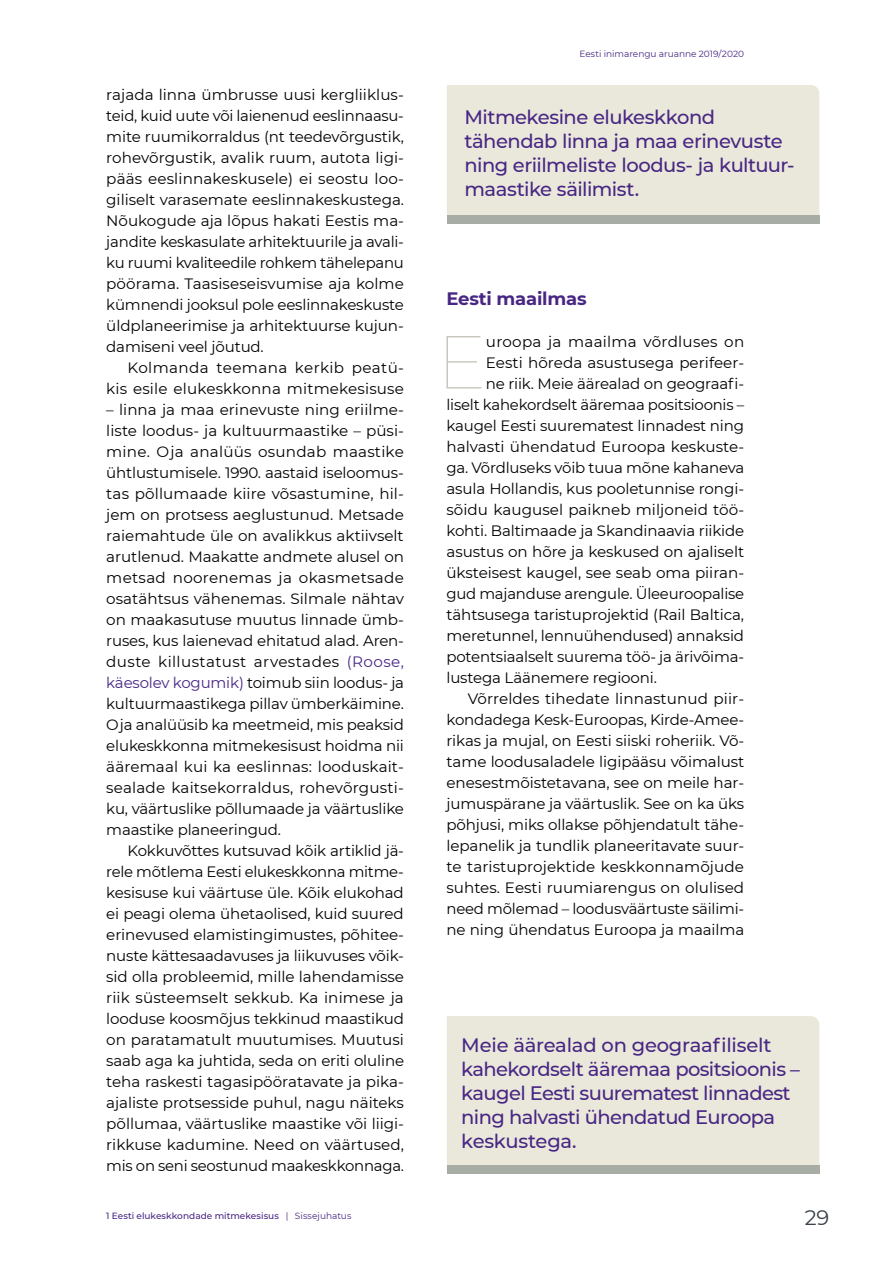
<style>
.page{position:relative;width:893px;height:1263px;background:#fff}
.page>*{position:absolute;margin:0;border:0;box-sizing:border-box;transform-origin:0 0}
.t1{font:100 75px "Montserrat";color:#c8c6be}
.t2{font:21px "Montserrat";color:#39414b}
.t3{font:500 19.5px/24px "Montserrat";letter-spacing:-.03em;color:#482683}
.t4{font:700 18px "Montserrat";letter-spacing:-.01em;color:#482683}
.t5{font:15px/21px "Montserrat";letter-spacing:-.01em;color:#000;text-align:justify}
.t6{font:15px/21px "Montserrat";letter-spacing:.01em;color:#000;text-align:right}
.t7{font:15px "Montserrat";letter-spacing:.02em;color:#000}
.t8{font:500 9px "Montserrat";letter-spacing:.005em;color:#482683}
.t9{font:9px "Montserrat";color:#482683}
.s1{color:#482683}
.s2{font-weight:400}
</style>
<div class="page">
<div style="left:447px;top:1016px;width:372px;height:149px;background:#eae8db"></div>
<div style="left:447px;top:1165px;width:372px;height:9px;background:#a7aca5"></div>
<div style="left:447px;top:85px;width:372px;height:130px;background:#eae8db"></div>
<div style="left:447px;top:215px;width:372px;height:9px;background:#a7aca5"></div>
<p class="t5" style="left:106px;top:83px;width:299px">rajada linna ümbrusse uusi kergliiklus&shy;teid, kuid uute või laienenud eeslinnaasu&shy;mite ruumikorraldus (nt teedevõrgustik, rohevõrgustik, avalik ruum, autota ligi&shy;pääs eeslinnakeskusele) ei seostu loo&shy;giliselt varasemate eeslinnakeskustega.<br>Nõukogude aja lõpus hakati Eestis ma&shy;jandite keskasulate arhitektuurile ja avali&shy;ku ruumi kvaliteedile rohkem tähelepanu pöörama. Taasiseseisvumise aja kolme kümnendi jooksul pole eeslinnakeskuste üldplaneerimise ja arhitektuurse kujun&shy;damiseni veel jõutud.</p>
<p class="t6" style="left:106px;top:356px;width:299px">Kolmanda teemana kerkib peatü&shy;kis esile elukeskkonna mitmekesisuse</p>
<p class="t5" style="left:106px;top:398px;width:299px">– linna ja maa erinevuste ning eriilme&shy;liste loodus- ja kultuurmaastike – püsi&shy;mine. Oja analüüs osundab maastike ühtlustumisele. 1990. aastaid iseloomus&shy;tas põllumaade kiire võsastumine, hil&shy;jem on protsess aeglustunud. Metsade raiemahtude üle on avalikkus aktiivselt arutlenud. Maakatte andmete alusel on metsad noorenemas ja okasmetsade osatähtsus vähenemas. Silmale nähtav on maakasutuse muutus linnade ümb&shy;ruses, kus laienevad ehitatud alad. Aren&shy;duste killustatust arvestades <span class="s1">(Roose, käesolev kogumik)</span> toimub siin loodus- ja kultuurmaastikega pillav ümberkäimine.<br>Oja analüüsib ka meetmeid, mis peaksid elukeskkonna mitmekesisust hoidma nii ääremaal kui ka eeslinnas: looduskait&shy;sealade kaitsekorraldus, rohevõrgusti&shy;ku, väärtuslike põllumaade ja väärtuslike maastike planeeringud.</p>
<p class="t5" style="left:106px;top:839px;width:299px;text-indent:21px">Kokkuvõttes kutsuvad kõik artiklid jä&shy;rele mõtlema Eesti elukeskkonna mitme&shy;kesisuse kui väärtuse üle. Kõik elukohad ei peagi olema ühetaolised, kuid suured erinevused elamistingimustes, põhitee&shy;nuste kättesaadavuses ja liikuvuses võik&shy;sid olla probleemid, mille lahendamisse riik süsteemselt sekkub. Ka inimese ja looduse koosmõjus tekkinud maastikud on paratamatult muutumises. Muutusi saab aga ka juhtida, seda on eriti oluline teha raskesti tagasipööratavate ja pika&shy;ajaliste protsesside puhul, nagu näiteks põllumaa, väärtuslike maastike või liigi&shy;rikkuse kadumine. Need on väärtused, mis on seni seostunud maakeskkonnaga.</p>
<p class="t8" style="left:106px;top:1209px;width:247px">1 Eesti elukeskkondade mitmekesisus <span class="s2">| Sissejuhatus</span></p>
<p class="t9" style="left:580px;top:47px;width:166px">Eesti inimarengu aruanne 2019/2020</p>
<h3 class="t3" style="left:465px;top:104px;width:331px">Mitmekesine elukeskkond tähendab linna ja maa erinevuste ning eriilmeliste loodus- ja kultuur&shy;maastike säilimist.</h3>
<p class="t4" style="left:446px;top:285px;width:142px">Eesti maailmas</p>
<h1 class="t1" style="left:436px;top:312px;width:52px">E</h1>
<p class="t7" style="left:486px;top:331px;width:260px">uroopa ja maailma võrdluses on</p>
<p class="t5" style="left:486px;top:351px;width:260px">Eesti hõreda asustusega perifeer-</p>
<p class="t5" style="left:486px;top:372px;width:260px">ne riik. Meie äärealad on geograafi-</p>
<p class="t5" style="left:446px;top:393px;width:299px">liselt kahekordselt ääremaa positsioonis –</p>
<p class="t5" style="left:446px;top:414px;width:299px">kaugel Eesti suurematest linnadest ning</p>
<p class="t5" style="left:446px;top:435px;width:299px">halvasti ühendatud Euroopa keskuste-</p>
<p class="t5" style="left:446px;top:456px;width:299px">ga. Võrdluseks võib tuua mõne kahaneva</p>
<p class="t5" style="left:446px;top:477px;width:299px">asula Hollandis, kus pooletunnise rongi-</p>
<p class="t5" style="left:446px;top:498px;width:299px">sõidu kaugusel paikneb miljoneid töö-</p>
<p class="t5" style="left:446px;top:519px;width:299px">kohti. Baltimaade ja Skandinaavia riikide</p>
<p class="t5" style="left:446px;top:540px;width:299px">asustus on hõre ja keskused on ajaliselt</p>
<p class="t5" style="left:446px;top:561px;width:299px">üksteisest kaugel, see seab oma piiran-</p>
<p class="t5" style="left:446px;top:582px;width:299px">gud majanduse arengule. Üleeuroopalise</p>
<p class="t5" style="left:446px;top:603px;width:299px">tähtsusega taristuprojektid (Rail Baltica,</p>
<p class="t5" style="left:446px;top:624px;width:299px">meretunnel, lennuühendused) annaksid</p>
<p class="t5" style="left:446px;top:645px;width:299px">potentsiaalselt suurema töö- ja ärivõima-</p>
<p class="t5" style="left:446px;top:666px;width:212px">lustega Läänemere regiooni.</p>
<p class="t5" style="left:468px;top:687px;width:278px">Võrreldes tihedate linnastunud piir-</p>
<p class="t5" style="left:446px;top:708px;width:299px">kondadega Kesk-Euroopas, Kirde-Amee-</p>
<p class="t5" style="left:446px;top:729px;width:299px">rikas ja mujal, on Eesti siiski roheriik. Võ-</p>
<p class="t5" style="left:446px;top:750px;width:299px">tame loodusaladele ligipääsu võimalust</p>
<p class="t5" style="left:446px;top:771px;width:299px">enesestmõistetavana, see on meile har-</p>
<p class="t5" style="left:446px;top:792px;width:299px">jumuspärane ja väärtuslik. See on ka üks</p>
<p class="t5" style="left:446px;top:813px;width:299px">põhjusi, miks ollakse põhjendatult tähe-</p>
<p class="t5" style="left:446px;top:834px;width:299px">lepanelik ja tundlik planeeritavate suur-</p>
<p class="t5" style="left:446px;top:855px;width:299px">te taristuprojektide keskkonnamõjude</p>
<p class="t5" style="left:446px;top:876px;width:299px">suhtes. Eesti ruumiarengus on olulised</p>
<p class="t5" style="left:446px;top:897px;width:299px">need mõlemad – loodusväärtuste säilimi-</p>
<p class="t5" style="left:446px;top:918px;width:299px">ne ning ühendatus Euroopa ja maailma</p>
<h3 class="t3" style="left:461px;top:1032px;width:340px">Meie äärealad on geograafiliselt kahekordselt ääremaa positsioonis – kaugel Eesti suurematest linnadest ning halvasti ühendatud Euroopa keskustega.</h3>
<h2 class="t2" style="left:805px;top:1203px;width:26px">29</h2>
</div>
